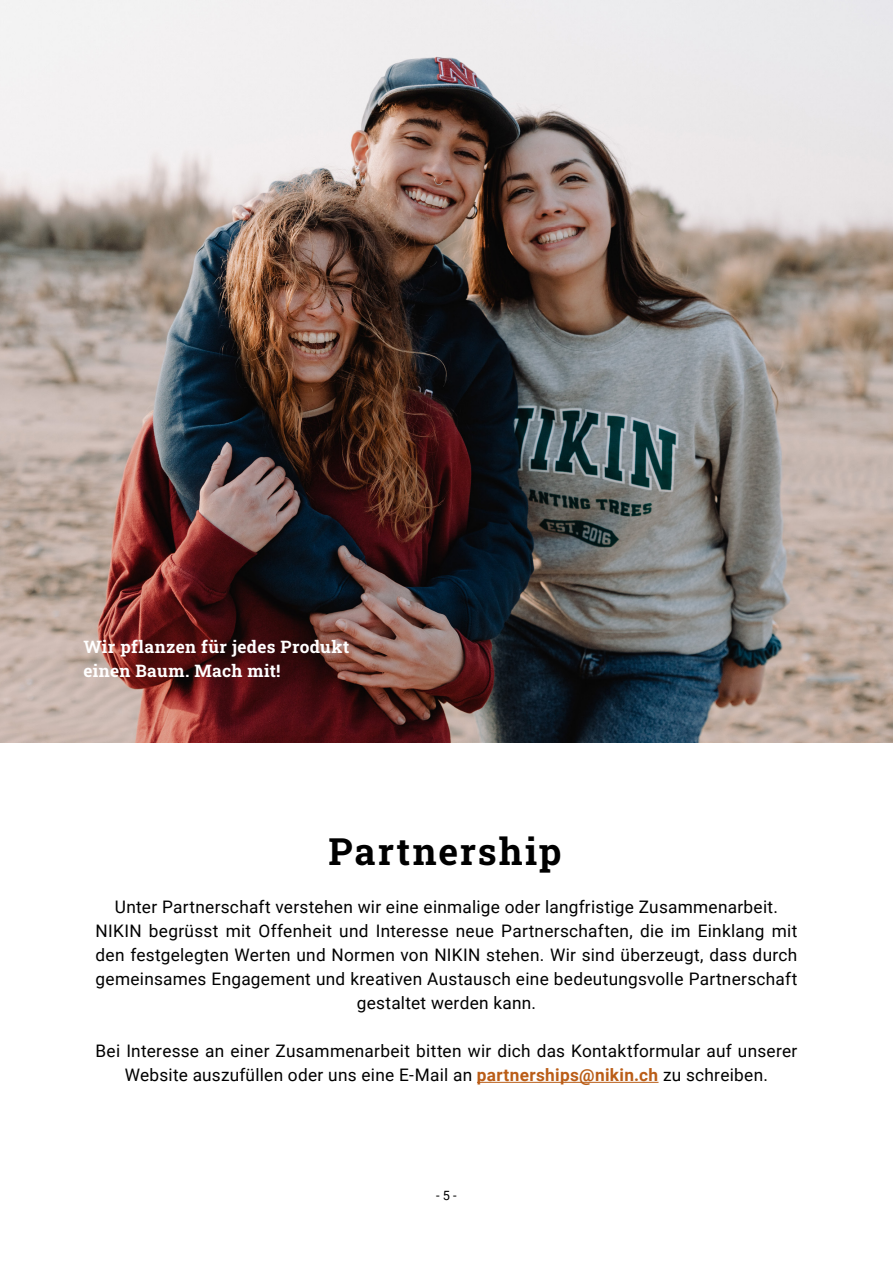
<style>
.page{position:relative;width:893px;height:1263px;background:#fff}
.page>*{position:absolute;margin:0;border:0;box-sizing:border-box;transform-origin:0 0}
.t1{font:700 37.5px "Roboto Slab";letter-spacing:.055em;color:#000}
.t2{font:17.25px/24px "Roboto";letter-spacing:.015em;color:#000;text-align:center}
.t3{font:700 17.25px/24px "Roboto Slab";letter-spacing:.02em;color:#fff}
.t4{font:12.75px "Roboto";color:#000}
.s1{font-weight:700;color:#ba5d17}
</style>
<div class="page">
<img style="left:0;top:0;width:893px;height:742px">
<hr style="left:477px;top:1082px;width:181px;height:1px;background:#ba5d17">
<p class="t3" style="left:83px;top:634px;width:267px">Wir pflanzen für jedes Produkt einen Baum. Mach mit!</p>
<h1 class="t1" style="left:328px;top:826px;width:235px">Partnership</h1>
<p class="t2" style="left:96px;top:894px;width:703px">Unter Partnerschaft verstehen wir eine einmalige oder langfristige Zusammenarbeit.<br>NIKIN begrüsst mit Offenheit und Interesse neue Partnerschaften, die im Einklang mit den festgelegten Werten und Normen von NIKIN stehen. Wir sind überzeugt, dass durch gemeinsames Engagement und kreativen Austausch eine bedeutungsvolle Partnerschaft gestaltet werden kann.</p>
<p class="t2" style="left:96px;top:1038px;width:703px">Bei Interesse an einer Zusammenarbeit bitten wir dich das Kontaktformular auf unserer<br>Website auszufüllen oder uns eine E-Mail an <span class="s1">partnerships@nikin.ch</span> zu schreiben.</p>
<p class="t4" style="left:436px;top:1187px;width:22px">- 5 -</p>
</div>
